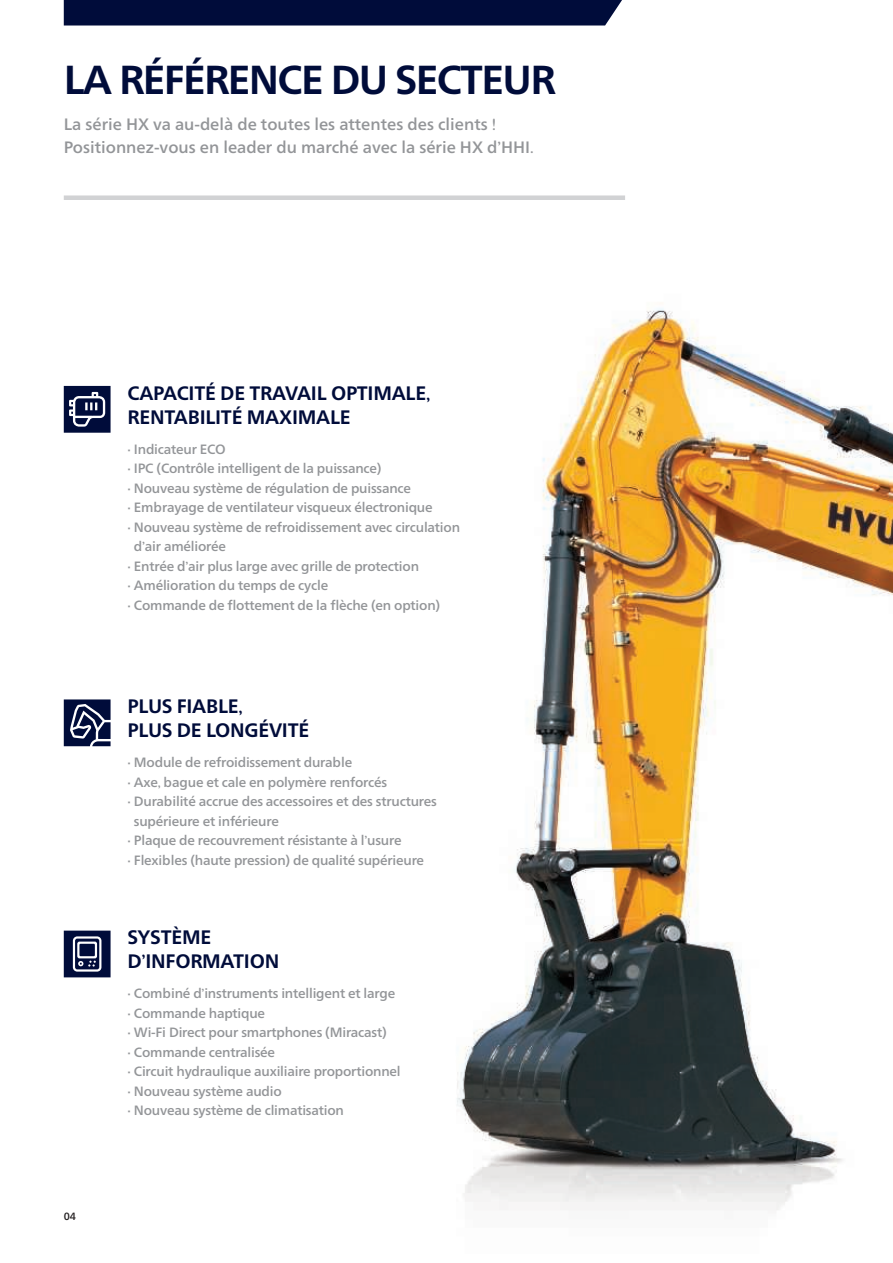
<style>
.page{position:relative;width:893px;height:1263px;background:#fff}
.page>*{position:absolute;margin:0;border:0;box-sizing:border-box;transform-origin:0 0}
.t1{font:700 40.5px "Frutiger Neue LTW1 G";letter-spacing:-.04em;color:#000c3a}
.t2{font:700 19.5px/24px "Frutiger Neue LTW1 G";letter-spacing:-.015em;color:#000c3a}
.t3{font:500 16.5px/22.5px "Frutiger Neue LTW1 G";color:#939598}
.t4{font:500 13.5px/19.5px "Frutiger Neue LTW1 G";letter-spacing:-.015em;color:#939598}
.t5{font:500 10.5px "Frutiger Neue LTW1 G";color:#231f20}
.s1{font-family:"Gill Sans Std";font-weight:400}
</style>
<div class="page">
<img style="left:457px;top:308px;width:436px;height:902px">
<div style="left:64px;top:0;width:558px;height:26px;background:#000c3a"></div>
<div style="left:64px;top:195px;width:561px;height:5px;background:#d1d2d4"></div>
<svg style="left:64px;top:699px;width:47px;height:47px;background:#384165"></svg>
<svg style="left:64px;top:386px;width:47px;height:47px;background:#313b60"></svg>
<svg style="left:64px;top:931px;width:47px;height:46px;background:#333d62"></svg>
<h1 class="t1" style="left:64px;top:51px;width:493px">LA RÉFÉRENCE DU SECTEUR</h1>
<p class="t3" style="left:64px;top:112px;width:471px">La série HX va au-delà de toutes les attentes des clients <span class="s1">!<br></span>Positionnez-vous en leader du marché avec la série HX d<span class="s1">’</span>HHI<span class="s1">.</span></p>
<h2 class="t2" style="left:128px;top:379px;width:304px">CAPACITÉ DE TRAVAIL OPTIMALE<span class="s1">,<br></span>RENTABILITÉ MAXIMALE</h2>
<p class="t4" style="left:128px;top:438px;width:100px">· Indicateur ECO</p>
<p class="t4" style="left:128px;top:458px;width:255px">· IPC (Contrôle intelligent de la puissance)</p>
<p class="t4" style="left:128px;top:477px;width:285px">· Nouveau système de régulation de puissance</p>
<p class="t4" style="left:128px;top:497px;width:307px">· Embrayage de ventilateur visqueux électronique</p>
<p class="t4" style="left:128px;top:516px;width:334px">· Nouveau système de refroidissement avec circulation</p>
<p class="t4" style="left:134px;top:536px;width:94px">d<span class="s1">’</span>air améliorée</p>
<p class="t4" style="left:128px;top:555px;width:293px">· Entrée d<span class="s1">’</span>air plus large avec grille de protection</p>
<p class="t4" style="left:128px;top:575px;width:202px">· Amélioration du temps de cycle</p>
<p class="t4" style="left:128px;top:594px;width:314px">· Commande de flottement de la flèche (en option)</p>
<h2 class="t2" style="left:128px;top:693px;width:183px">PLUS FIABLE<span class="s1">,<br></span>PLUS DE LONGÉVITÉ</h2>
<p class="t4" style="left:128px;top:752px;width:226px">· Module de refroidissement durable</p>
<p class="t4" style="left:128px;top:771px;width:261px">· Axe<span class="s1">,</span> bague et cale en polymère renforcés</p>
<p class="t4" style="left:128px;top:791px;width:311px">· Durabilité accrue des accessoires et des structures</p>
<p class="t4" style="left:134px;top:810px;width:146px">supérieure et inférieure</p>
<p class="t4" style="left:128px;top:830px;width:275px">· Plaque de recouvrement résistante à l<span class="s1">’</span>usure</p>
<p class="t4" style="left:128px;top:849px;width:298px">· Flexibles (haute pression) de qualité supérieure</p>
<p class="t5" style="left:64px;top:1209px;width:14px">04</p>
<h2 class="t2" style="left:128px;top:924px;width:153px">SYSTÈME<br>D<span class="s1">’</span>INFORMATION</h2>
<p class="t4" style="left:128px;top:983px;width:275px">· Combiné d<span class="s1">’</span>instruments intelligent et large · Commande haptique<br>· Wi-Fi Direct pour smartphones (Miracast)<br>· Commande centralisée<br>· Circuit hydraulique auxiliaire proportionnel · Nouveau système audio<br>· Nouveau système de climatisation</p>
</div>
